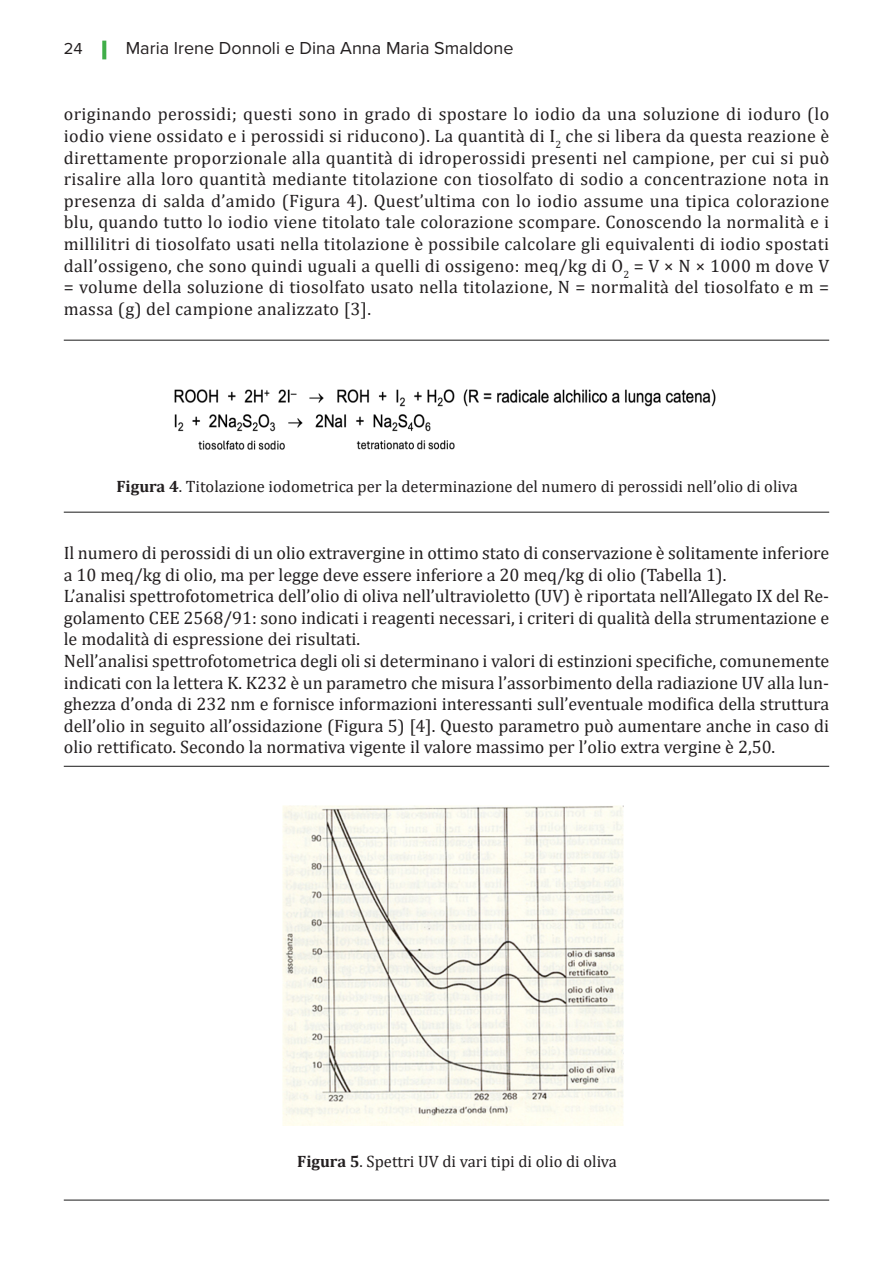
<style>
.page{position:relative;width:893px;height:1263px;background:#fff}
.page>*{position:absolute;margin:0;border:0;box-sizing:border-box;transform-origin:0 0}
._06_testo{font:18px/21.6px "Cambria";color:#231f20;text-align:justify}
.t1{font:18px "Proxima Nova";color:#231f20}
.t2{font:16.5px "Cambria";color:#231f20}
.s1{font-size:16.5px}
.s2{font-family:"Book Antiqua";font-size:16.5px;color:#40ae49}
.s3{font-weight:700}
</style>
<div class="page">
<hr style="left:64px;top:340px;width:765px;height:1px;background:#333">
<hr style="left:64px;top:512px;width:765px;height:1px;background:#333">
<hr style="left:64px;top:766px;width:765px;height:1px;background:#333">
<hr style="left:64px;top:1199px;width:765px;height:2px;background:#333">
<img style="left:174px;top:389px;width:542px;height:61px">
<img style="left:283px;top:806px;width:340px;height:319px">
<p class="t1" style="left:64px;top:35px;width:451px"><span class="s1">24</span> <span class="s2">|</span> Maria Irene Donnoli e Dina Anna Maria Smaldone</p>
<p class="_06_testo" style="left:64px;top:103px;width:767px">originando perossidi; questi sono in grado di spostare lo iodio da una soluzione di ioduro (lo iodio viene ossidato e i perossidi si riducono). La quantità di I<sub>2</sub> che si libera da questa reazione è direttamente proporzionale alla quantità di idroperossidi presenti nel campione, per cui si può risalire alla loro quantità mediante titolazione con tiosolfato di sodio a concentrazione nota in presenza di salda d’amido (Figura 4). Quest’ultima con lo iodio assume una tipica colorazione blu, quando tutto lo iodio viene titolato tale colorazione scompare. Conoscendo la normalità e i millilitri di tiosolfato usati nella titolazione è possibile calcolare gli equivalenti di iodio spostati dall’ossigeno, che sono quindi uguali a quelli di ossigeno: meq/kg di O<sub>2</sub> = V × N × 1000 m dove V = volume della soluzione di tiosolfato usato nella titolazione, N = normalità del tiosolfato e m = massa (g) del campione analizzato [3].</p>
<p class="t2" style="left:116px;top:477px;width:683px"><span class="s3">Figura 4</span>. Titolazione iodometrica per la determinazione del numero di perossidi nell’olio di oliva</p>
<p class="_06_testo" style="left:64px;top:542px;width:767px">Il numero di perossidi di un olio extravergine in ottimo stato di conservazione è solitamente inferiore a 10 meq/kg di olio, ma per legge deve essere inferiore a 20 meq/kg di olio (Tabella 1).</p>
<p class="_06_testo" style="left:64px;top:585px;width:767px">L’analisi spettrofotometrica dell’olio di oliva nell’ultravioletto (UV) è riportata nell’Allegato IX del Re&shy;golamento CEE 2568/91: sono indicati i reagenti necessari, i criteri di qualità della strumentazione e le modalità di espressione dei risultati.</p>
<p class="_06_testo" style="left:64px;top:650px;width:767px">Nell’analisi spettrofotometrica degli oli si determinano i valori di estinzioni specifiche, comunemente indicati con la lettera K. K232 è un parametro che misura l’assorbimento della radiazione UV alla lun&shy;ghezza d’onda di 232 nm e fornisce informazioni interessanti sull’eventuale modifica della struttura dell’olio in seguito all’ossidazione (Figura 5) [4]. Questo parametro può aumentare anche in caso di olio rettificato. Secondo la normativa vigente il valore massimo per l’olio extra vergine è 2,50.</p>
<p class="t2" style="left:297px;top:1151px;width:321px"><span class="s3">Figura 5</span>. Spettri UV di vari tipi di olio di oliva</p>
</div>
